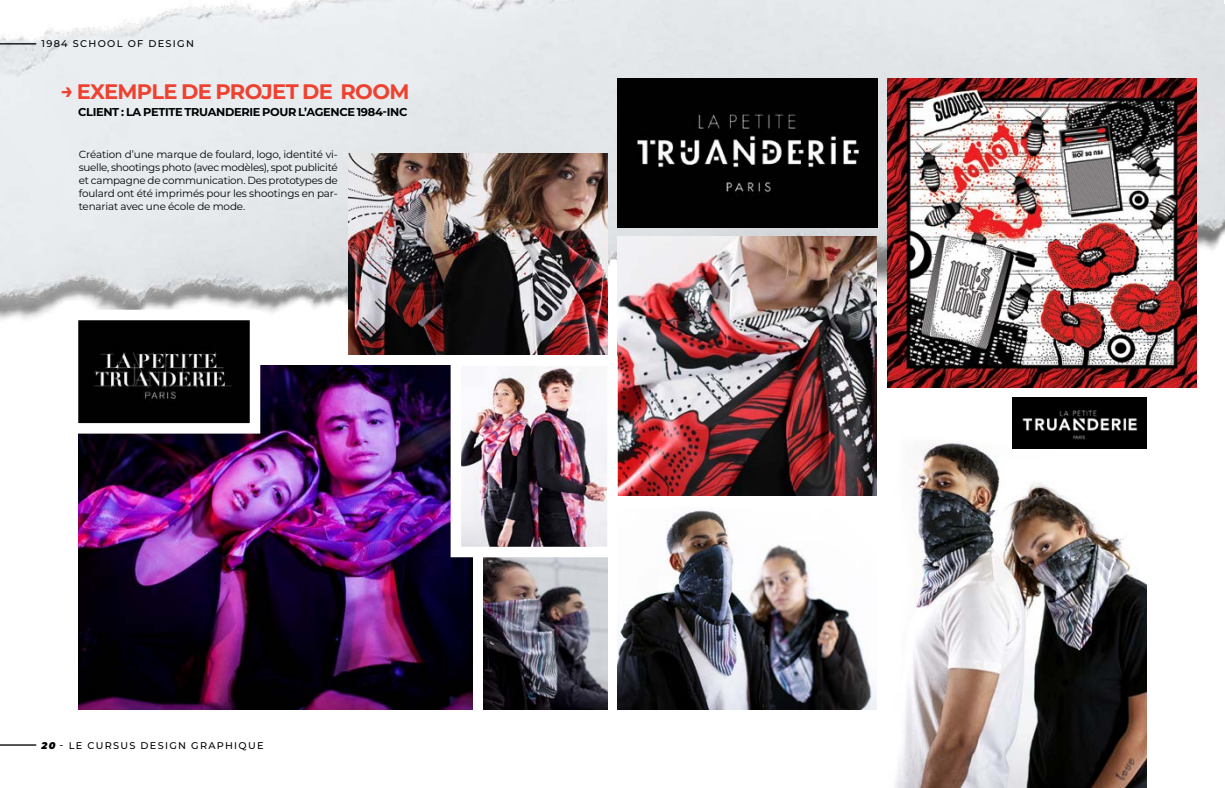
<style>
.page{position:relative;width:1225px;height:788px;background:#fff}
.page>*{position:absolute;margin:0;border:0;box-sizing:border-box;transform-origin:0 0}
.t1{font:700 21px "Montserrat";letter-spacing:-.03em;color:#ef4130}
.t2{font:700 11.38px "Montserrat";letter-spacing:-.03em;color:#000}
.t3{font:10.41px/13px "Montserrat";letter-spacing:-.015em;color:#000;text-align:justify}
.t4{font:500 9.71px "Montserrat";letter-spacing:.13em;color:#000}
.s1{font-weight:900;font-style:italic}
</style>
<div class="page">
<img style="left:0;top:0;width:1225px;height:360px">
<img style="left:78px;top:366px;width:394px;height:343px">
<img style="left:887px;top:79px;width:309px;height:308px">
<img style="left:618px;top:236px;width:259px;height:259px">
<img style="left:618px;top:510px;width:259px;height:199px">
<img style="left:895px;top:440px;width:251px;height:348px">
<img style="left:348px;top:154px;width:259px;height:200px">
<img style="left:483px;top:562px;width:124px;height:147px">
<img style="left:618px;top:79px;width:260px;height:149px">
<img style="left:445px;top:350px;width:178px;height:212px">
<img style="left:1012px;top:398px;width:135px;height:50px">
<svg style="left:63px;top:304px;width:203px;height:135px"></svg>
<hr style="left:0;top:43px;width:36px;height:1px;background:#000">
<hr style="left:0;top:744px;width:36px;height:1px;background:#000">
<p class="t4" style="left:42px;top:37px;width:154px">1984 SCHOOL OF DESIGN</p>
<h1 class="t1" style="left:61px;top:76px;width:350px">→ EXEMPLE DE PROJET DE ROOM</h1>
<p class="t2" style="left:78px;top:104px;width:331px">CLIENT : LA PETITE TRUANDERIE POUR L’AGENCE 1984-INC</p>
<p class="t3" style="left:79px;top:148px;width:261px">Création d’une marque de foulard, logo, identité vi&shy;suelle, shootings photo (avec modèles), spot publicité et campagne de communication. Des prototypes de foulard ont été imprimés pour les shootings en par&shy;tenariat avec une école de mode.</p>
<p class="t4" style="left:42px;top:738px;width:224px"><span class="s1">20</span> - LE CURSUS DESIGN GRAPHIQUE</p>
</div>
